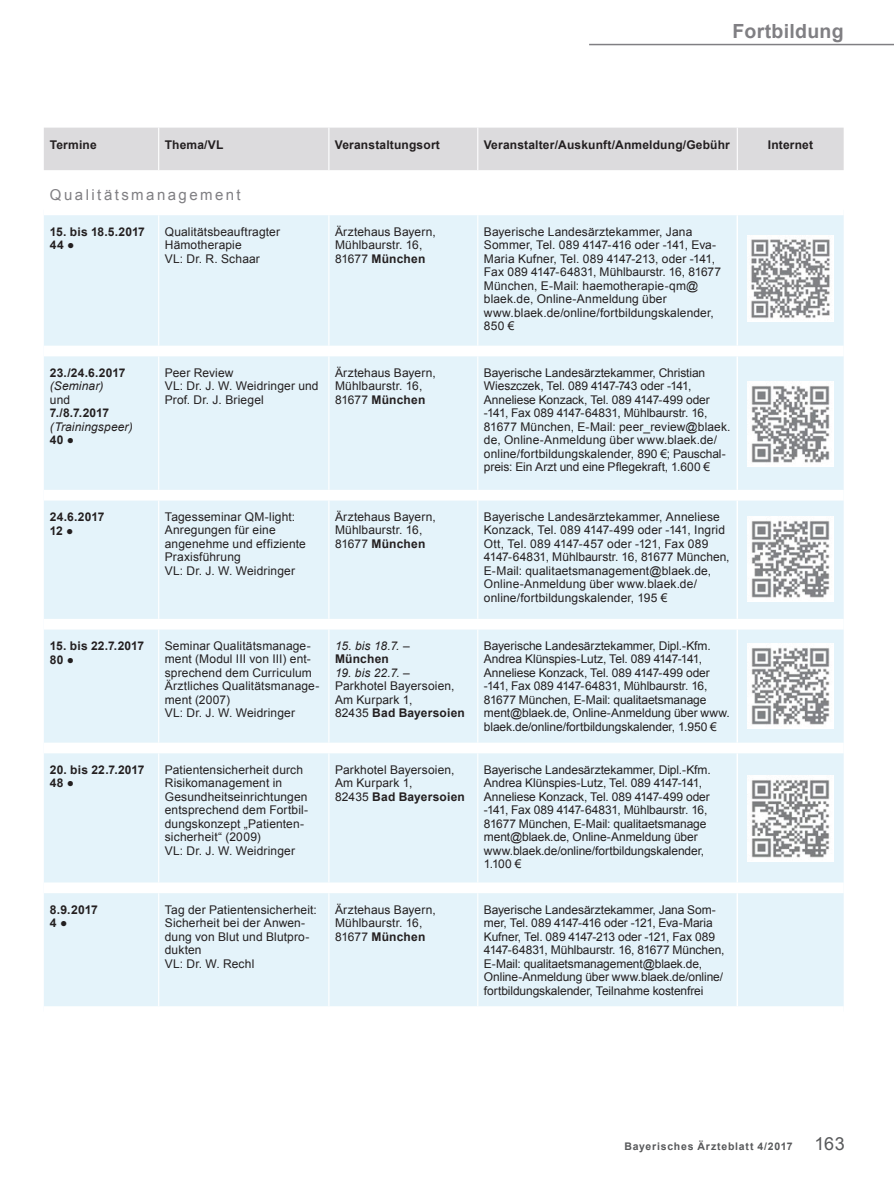
<style>
.page{position:relative;width:894px;height:1190px;background:#fff}
.page>*{position:absolute;margin:0;border:0;box-sizing:border-box;transform-origin:0 0}
.t1{font:700 19.5px "Arial";letter-spacing:.015em;color:#807f83}
.t2{font:15px "Arial";letter-spacing:.16em;color:#807f83}
.t3{font:700 12.15px/13.6px "Arial";color:#231f20}
.t4{font:12px/13.5px "Arial";letter-spacing:.005em;color:#231f20}
.t5{font:700 12px/13.6px "Arial";letter-spacing:.015em;color:#231f20}
.t6{font:italic 12px/13.6px "Arial";letter-spacing:.01em;color:#231f20}
.t7{font:700 10.5px "Arial";letter-spacing:.07em;color:#58595b}
.s1{font-weight:400;font-size:12.15px}
.s2{font-weight:700}
.s3{font-weight:700;font-style:normal}
.s4{font-style:normal;font-size:12.15px}
.s5{font-weight:400}
.s6{font-weight:400;font-size:18px}
</style>
<div class="page">
<hr style="left:589px;top:44px;width:304px;height:1px;background:#807f83">
<div style="left:44px;top:128px;width:799px;height:42px;background:#dcdbdd"></div>
<hr style="left:158px;top:128px;width:1px;height:42px;background:#fff">
<hr style="left:328px;top:128px;width:1px;height:42px;background:#fff">
<hr style="left:477px;top:128px;width:1px;height:42px;background:#fff">
<hr style="left:736px;top:128px;width:1px;height:42px;background:#fff">
<div style="left:44px;top:215px;width:799px;height:791px;background:#e4f3fa"></div>
<hr style="left:158px;top:215px;width:1px;height:131px;background:#fff">
<hr style="left:328px;top:215px;width:1px;height:131px;background:#fff">
<hr style="left:477px;top:215px;width:1px;height:131px;background:#fff">
<hr style="left:158px;top:356px;width:1px;height:134px;background:#fff">
<hr style="left:328px;top:356px;width:1px;height:134px;background:#fff">
<hr style="left:477px;top:356px;width:1px;height:134px;background:#fff">
<hr style="left:158px;top:501px;width:1px;height:118px;background:#fff">
<hr style="left:328px;top:501px;width:1px;height:118px;background:#fff">
<hr style="left:477px;top:501px;width:1px;height:118px;background:#fff">
<hr style="left:158px;top:630px;width:1px;height:113px;background:#fff">
<hr style="left:328px;top:630px;width:1px;height:113px;background:#fff">
<hr style="left:477px;top:630px;width:1px;height:113px;background:#fff">
<hr style="left:158px;top:753px;width:1px;height:129px;background:#fff">
<hr style="left:328px;top:753px;width:1px;height:129px;background:#fff">
<hr style="left:477px;top:753px;width:1px;height:129px;background:#fff">
<hr style="left:158px;top:893px;width:1px;height:113px;background:#fff">
<hr style="left:328px;top:893px;width:1px;height:113px;background:#fff">
<hr style="left:477px;top:893px;width:1px;height:113px;background:#fff">
<hr style="left:736px;top:215px;width:2px;height:131px;background:#fff">
<hr style="left:736px;top:356px;width:2px;height:134px;background:#fff">
<hr style="left:736px;top:501px;width:2px;height:118px;background:#fff">
<hr style="left:736px;top:630px;width:2px;height:113px;background:#fff">
<hr style="left:736px;top:753px;width:2px;height:129px;background:#fff">
<hr style="left:736px;top:893px;width:2px;height:113px;background:#fff">
<div style="left:44px;top:346px;width:799px;height:10px;background:#fff"></div>
<div style="left:44px;top:490px;width:799px;height:11px;background:#fff"></div>
<div style="left:44px;top:619px;width:799px;height:11px;background:#fff"></div>
<div style="left:44px;top:743px;width:799px;height:10px;background:#fff"></div>
<div style="left:44px;top:882px;width:799px;height:11px;background:#fff"></div>
<img style="left:748px;top:236px;width:85px;height:85px">
<img style="left:748px;top:382px;width:85px;height:85px">
<img style="left:748px;top:516px;width:85px;height:85px">
<img style="left:748px;top:644px;width:85px;height:85px">
<img style="left:748px;top:776px;width:85px;height:85px">
<h1 class="t1" style="left:732px;top:20px;width:113px">Fortbildung</h1>
<p class="t5" style="left:50px;top:138px;width:48px">Termine</p>
<p class="t5" style="left:165px;top:138px;width:60px">Thema/VL</p>
<p class="t5" style="left:335px;top:138px;width:106px">Veranstaltungsort</p>
<p class="t5" style="left:484px;top:138px;width:248px">Veranstalter/Auskunft/Anmeldung/Gebühr</p>
<p class="t5" style="left:767px;top:138px;width:47px">Internet</p>
<p class="t2" style="left:50px;top:186px;width:192px">Qualitätsmanagement</p>
<p class="t5" style="left:50px;top:225px;width:96px">15. bis 18.5.2017<br>44 <span class="s1">●</span></p>
<p class="t4" style="left:165px;top:225px;width:117px">Qualitätsbeauftragter<br>Hämotherapie<br>VL: Dr. R. Schaar</p>
<p class="t4" style="left:335px;top:225px;width:102px">Ärztehaus Bayern,<br>Mühlbaurstr. 16,<br>81677 <span class="s2">München</span></p>
<p class="t4" style="left:484px;top:225px;width:239px">Bayerische Landesärztekammer, Jana Sommer, Tel. 089 4147-416 oder -141, Eva-Maria Kufner, Tel. 089 4147-213, oder -141, Fax 089 4147-64831, Mühlbaurstr. 16, 81677<br>München, E-Mail: haemotherapie-qm@ blaek.de, Online-Anmeldung über www.blaek.de/online/fortbildungskalender, 850 €</p>
<p class="t5" style="left:50px;top:366px;width:77px">23./24.6.2017</p>
<p class="t6" style="left:50px;top:379px;width:55px">(Seminar)</p>
<p class="t4" style="left:50px;top:393px;width:22px">und</p>
<p class="t5" style="left:50px;top:406px;width:61px">7./8.7.2017</p>
<p class="t6" style="left:50px;top:420px;width:84px">(Trainingspeer)<br><span class="s3">40</span> <span class="s4">●</span></p>
<p class="t4" style="left:165px;top:366px;width:155px">Peer Review<br>VL: Dr. J. W. Weidringer und<br>Prof. Dr. J. Briegel</p>
<p class="t4" style="left:335px;top:366px;width:102px">Ärztehaus Bayern,<br>Mühlbaurstr. 16,<br>81677 <span class="s2">München</span></p>
<p class="t4" style="left:484px;top:366px;width:248px">Bayerische Landesärztekammer, Christian Wieszczek, Tel. 089 4147-743 oder -141, Anneliese Konzack, Tel. 089 4147-499 oder -141, Fax 089 4147-64831, Mühlbaurstr. 16, 81677 München, E-Mail: peer_review@blaek. de, Online-Anmeldung über www.blaek.de/ online/fortbildungskalender, 890 €; Pauschal&shy;preis: Ein Arzt und eine Pflegekraft, 1.600 €</p>
<p class="t5" style="left:50px;top:510px;width:56px">24.6.2017<br>12 <span class="s1">●</span></p>
<p class="t4" style="left:165px;top:510px;width:142px">Tagesseminar QM-light:<br>Anregungen für eine angenehme und effiziente<br>Praxisführung<br>VL: Dr. J. W. Weidringer</p>
<p class="t4" style="left:335px;top:510px;width:102px">Ärztehaus Bayern,<br>Mühlbaurstr. 16,<br>81677 <span class="s2">München</span></p>
<p class="t4" style="left:484px;top:510px;width:247px">Bayerische Landesärztekammer, Anneliese Konzack, Tel. 089 4147-499 oder -141, Ingrid Ott, Tel. 089 4147-457 oder -121, Fax 089<br>4147-64831, Mühlbaurstr. 16, 81677 München, E-Mail: qualitaetsmanagement@blaek.de, Online-Anmeldung über www.blaek.de/ online/fortbildungskalender, 195 €</p>
<p class="t5" style="left:50px;top:639px;width:96px">15. bis 22.7.2017<br>80 <span class="s1">●</span></p>
<p class="t4" style="left:165px;top:639px;width:156px">Seminar Qualitätsmanage&shy;ment (Modul III von III) ent&shy;sprechend dem Curriculum<br>Ärztliches Qualitätsmanage&shy;ment (2007)<br>VL: Dr. J. W. Weidringer</p>
<p class="t6" style="left:335px;top:639px;width:76px">15. bis 18.7. –</p>
<p class="t4" style="left:484px;top:639px;width:247px">Bayerische Landesärztekammer, Dipl.-Kfm.<br>Andrea Klünspies-Lutz, Tel. 089 4147-141, Anneliese Konzack, Tel. 089 4147-499 oder -141, Fax 089 4147-64831, Mühlbaurstr. 16, 81677 München, E-Mail: qualitaetsmanage ment@blaek.de, Online-Anmeldung über www. blaek.de/online/fortbildungskalender, 1.950 €</p>
<p class="t5" style="left:335px;top:652px;width:55px">München</p>
<p class="t6" style="left:335px;top:666px;width:76px">19. bis 22.7. –</p>
<p class="t4" style="left:335px;top:680px;width:131px">Parkhotel Bayersoien,<br>Am Kurpark 1,<br>82435 <span class="s2">Bad Bayersoien</span></p>
<p class="t5" style="left:50px;top:763px;width:96px">20. bis 22.7.2017<br>48 <span class="s1">●</span></p>
<p class="t4" style="left:165px;top:763px;width:145px">Patientensicherheit durch<br>Risikomanagement in<br>Gesundheitseinrichtungen entsprechend dem Fortbil&shy;dungskonzept „Patienten&shy;sicherheit“ (2009)<br>VL: Dr. J. W. Weidringer</p>
<p class="t4" style="left:335px;top:763px;width:131px">Parkhotel Bayersoien,<br>Am Kurpark 1,<br>82435 <span class="s2">Bad Bayersoien</span></p>
<p class="t4" style="left:484px;top:763px;width:228px">Bayerische Landesärztekammer, Dipl.-Kfm.<br>Andrea Klünspies-Lutz, Tel. 089 4147-141, Anneliese Konzack, Tel. 089 4147-499 oder -141, Fax 089 4147-64831, Mühlbaurstr. 16, 81677 München, E-Mail: qualitaetsmanage ment@blaek.de, Online-Anmeldung über www.blaek.de/online/fortbildungskalender, 1.100 €</p>
<p class="t3" style="left:50px;top:903px;width:49px">8.9.2017<br>4 <span class="s5">●</span></p>
<p class="t4" style="left:165px;top:903px;width:154px">Tag der Patientensicherheit:<br>Sicherheit bei der Anwen&shy;dung von Blut und Blutpro&shy;dukten<br>VL: Dr. W. Rechl</p>
<p class="t4" style="left:335px;top:903px;width:102px">Ärztehaus Bayern,<br>Mühlbaurstr. 16,<br>81677 <span class="s2">München</span></p>
<p class="t4" style="left:484px;top:903px;width:242px">Bayerische Landesärztekammer, Jana Som&shy;mer, Tel. 089 4147-416 oder -121, Eva-Maria Kufner, Tel. 089 4147-213 oder -121, Fax 089<br>4147-64831, Mühlbaurstr. 16, 81677 München, E-Mail: qualitaetsmanagement@blaek.de, Online-Anmeldung über www.blaek.de/online/ fortbildungskalender, Teilnahme kostenfrei</p>
<p class="t7" style="left:624px;top:1140px;width:222px">Bayerisches Ärzteblatt 4/2017 <span class="s6">163</span></p>
</div>
